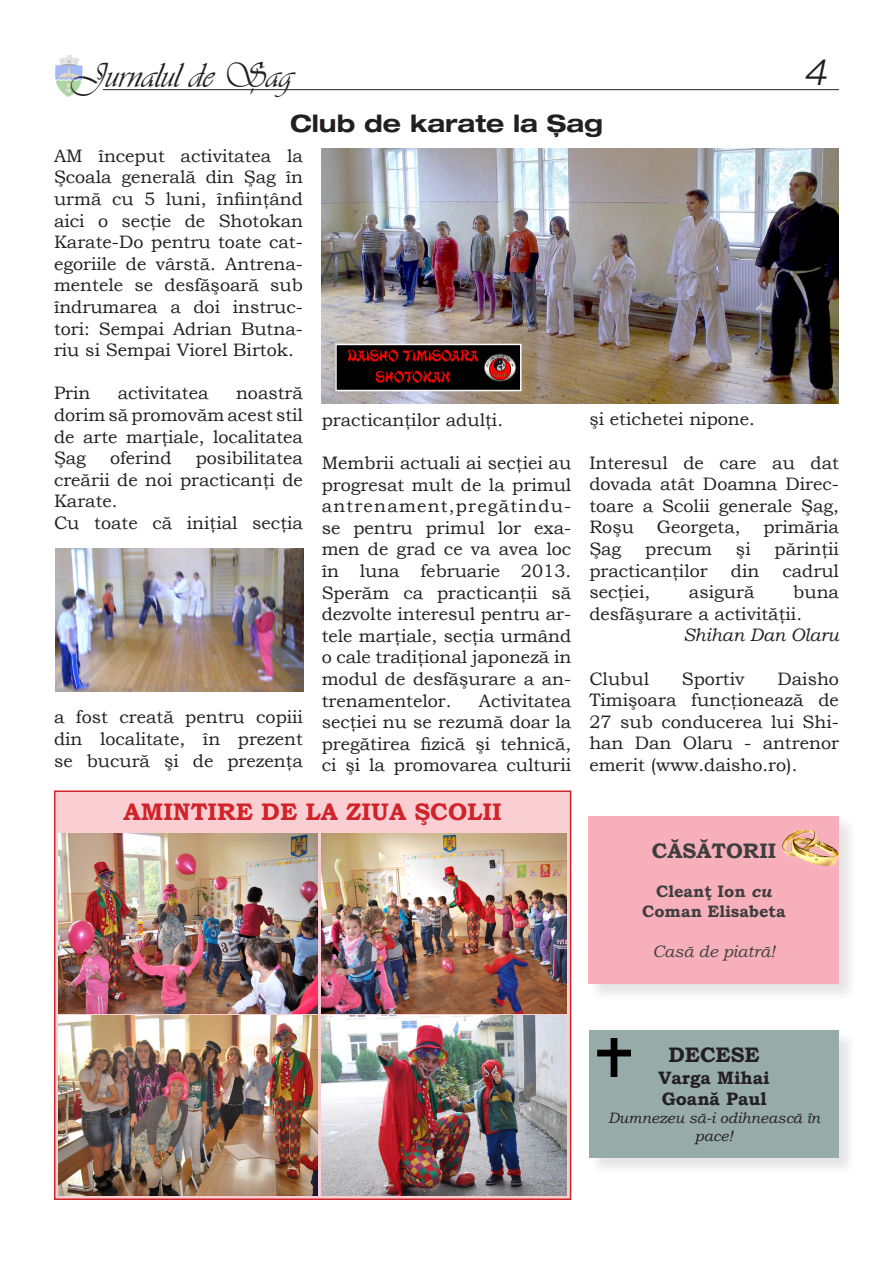
<style>
.page{position:relative;width:893px;height:1263px;background:#fff}
.page>*{position:absolute;margin:0;border:0;box-sizing:border-box;transform-origin:0 0}
.t1{font:36px "Vivaldii";color:#231f20}
.t2{font:italic 300 expanded 36px "Helvetica Neue LT Pro";color:#231f20}
.t3{font:700 24px "Bookman Old Style";color:#d1232a}
.t4{font:700 expanded 24px "Helvetica Neue LT Pro";color:#231f20}
.t5{font:700 21px "Bookman Old Style";color:#3e3e3f}
.t6{font:700 21px "Bookman Old Style";color:#231f20}
.t7{font:18px/21.6px "Bookman Old Style";color:#231f20;text-align:justify}
.t8{font:700 18px/21.6px "Bookman Old Style";color:#231f20}
.t9{font:italic 18px "Bookman Old Style";color:#231f20}
.t10{font:700 16.5px/19.8px "Bookman Old Style";color:#3e3e3f;text-align:center}
.t11{font:italic 16.5px "Bookman Old Style";color:#3e3e3f}
.t12{font:italic 15px/18px "Bookman Old Style";color:#231f20;text-align:center}
.s1{font-style:italic}
</style>
<div class="page">
<hr style="left:103px;top:89px;width:736px;height:1px;background:#231f20">
<img style="left:55px;top:55px;width:28px;height:41px">
<div style="left:589px;top:816px;width:268px;height:185px;background:#231f20;opacity:.12"></div>
<div style="left:589px;top:816px;width:250px;height:167px;background:#f7b0bb"></div>
<img style="left:782px;top:830px;width:56px;height:35px">
<div style="left:589px;top:1030px;width:268px;height:146px;background:#231f20;opacity:.12"></div>
<div style="left:589px;top:1030px;width:250px;height:128px;background:#97aba8"></div>
<img style="left:598px;top:1038px;width:33px;height:39px">
<img style="left:322px;top:149px;width:517px;height:255px">
<img style="left:56px;top:549px;width:248px;height:143px">
<img style="left:338px;top:347px;width:181px;height:41px">
<div style="left:335px;top:344px;width:187px;height:47px;border:2px solid #fff"></div>
<div style="left:54px;top:790px;width:517px;height:410px;background:#facfd4;border:2px solid #d1232a"></div>
<img style="left:322px;top:834px;width:245px;height:179px">
<img style="left:58px;top:834px;width:259px;height:179px">
<img style="left:58px;top:1016px;width:259px;height:179px">
<img style="left:322px;top:1016px;width:245px;height:179px">
<h1 class="t1" style="left:72px;top:54px;width:223px">Jurnalul de Sag</h1>
<h1 class="t1" style="left:252px;top:57px;width:8px">,</h1>
<h2 class="t4" style="left:290px;top:109px;width:314px">Club de karate la Şag</h2>
<h1 class="t2" style="left:803px;top:50px;width:26px">4</h1>
<p class="t7" style="left:54px;top:145px;width:251px">Am început activitatea la Şcoala generală din Şag în urmă cu 5 luni, înfiinţând aici o secţie de Shotokan Karate-Do pentru toate cat&shy;egoriile de vârstă. Antrena&shy;mentele se desfăşoară sub îndrumarea a doi instruc&shy;tori: Sempai Adrian Butna&shy;riu si Sempai Viorel Birtok.</p>
<p class="t7" style="left:54px;top:382px;width:38px">Prin</p>
<p class="t7" style="left:118px;top:382px;width:92px">activitatea</p>
<p class="t7" style="left:54px;top:382px;width:251px;text-indent:182px">noastră dorim să promovăm acest stil de arte marţiale, localitatea Şag</p>
<p class="t7" style="left:54px;top:447px;width:251px;text-align:left;text-indent:142px">posibilitatea creării de noi practicanţi de<br>Karate.<br>Cu toate că iniţial secţia</p>
<p class="t7" style="left:110px;top:447px;width:63px">oferind</p>
<p class="t7" style="left:54px;top:706px;width:251px">a fost creată pentru copiii din localitate, în prezent se bucură şi de prezenţa</p>
<p class="t7" style="left:322px;top:409px;width:183px">practicanţilor adulţi.</p>
<p class="t7" style="left:322px;top:452px;width:251px">Membrii actuali ai secţiei au progresat mult de la primul antrenament,pregătindu&shy;se pentru primul lor exa&shy;men de grad ce va avea loc în luna februarie 2013.<br>Sperăm ca practicanţii să dezvolte interesul pentru ar&shy;tele marţiale, secţia urmând o cale tradiţional japoneză in modul de desfăşurare a an&shy;trenamentelor.</p>
<p class="t7" style="left:322px;top:690px;width:251px;text-indent:157px">Activitatea secţiei nu se rezumă doar la pregătirea fizică şi tehnică, ci şi la promovarea culturii</p>
<h2 class="t3" style="left:124px;top:794px;width:380px">AMINTIRE DE LA ZIUA ŞCOLII</h2>
<p class="t7" style="left:589px;top:408px;width:167px">şi etichetei nipone.</p>
<p class="t7" style="left:589px;top:452px;width:251px">Interesul de care au dat dovada atât Doamna Direc&shy;toare a Scolii generale Şag, Roşu</p>
<p class="t7" style="left:657px;top:516px;width:85px">Georgeta,</p>
<p class="t7" style="left:763px;top:516px;width:77px">primăria</p>
<p class="t7" style="left:589px;top:538px;width:34px">Şag</p>
<p class="t7" style="left:645px;top:538px;width:68px">precum</p>
<p class="t7" style="left:736px;top:538px;width:16px">şi</p>
<p class="t7" style="left:774px;top:538px;width:66px">părinţii</p>
<p class="t7" style="left:589px;top:560px;width:120px">practicanţilor</p>
<p class="t7" style="left:731px;top:560px;width:30px">din</p>
<p class="t7" style="left:782px;top:560px;width:58px">cadrul</p>
<p class="t7" style="left:589px;top:581px;width:62px">secţiei,</p>
<p class="t7" style="left:689px;top:581px;width:67px">asigură</p>
<p class="t7" style="left:589px;top:581px;width:251px;text-indent:204px">buna desfăşurare a activităţii.</p>
<p class="t9" style="left:683px;top:623px;width:157px">Shihan Dan Olaru</p>
<p class="t7" style="left:589px;top:668px;width:61px">Clubul</p>
<p class="t7" style="left:682px;top:668px;width:64px">Sportiv</p>
<p class="t7" style="left:589px;top:668px;width:251px;text-indent:188px">Daisho Timişoara funcţionează de 27 sub conducerea lui Shi&shy;han Dan Olaru - antrenor emerit (www.daisho.ro).</p>
<p class="t5" style="left:652px;top:835px;width:126px">CĂSĂTORII</p>
<p class="t10" style="left:642px;top:881px;width:145px">Cleanţ Ion <span class="s1">cu<br></span>Coman Elisabeta</p>
<p class="t11" style="left:652px;top:940px;width:125px">Casă de piatră!</p>
<p class="t6" style="left:669px;top:1040px;width:93px">DECESE</p>
<p class="t8" style="left:658px;top:1066px;width:113px">Varga Mihai<br>Goană Paul</p>
<p class="t12" style="left:608px;top:1109px;width:214px">Dumnezeu să-i odihnească în pace!</p>
</div>
